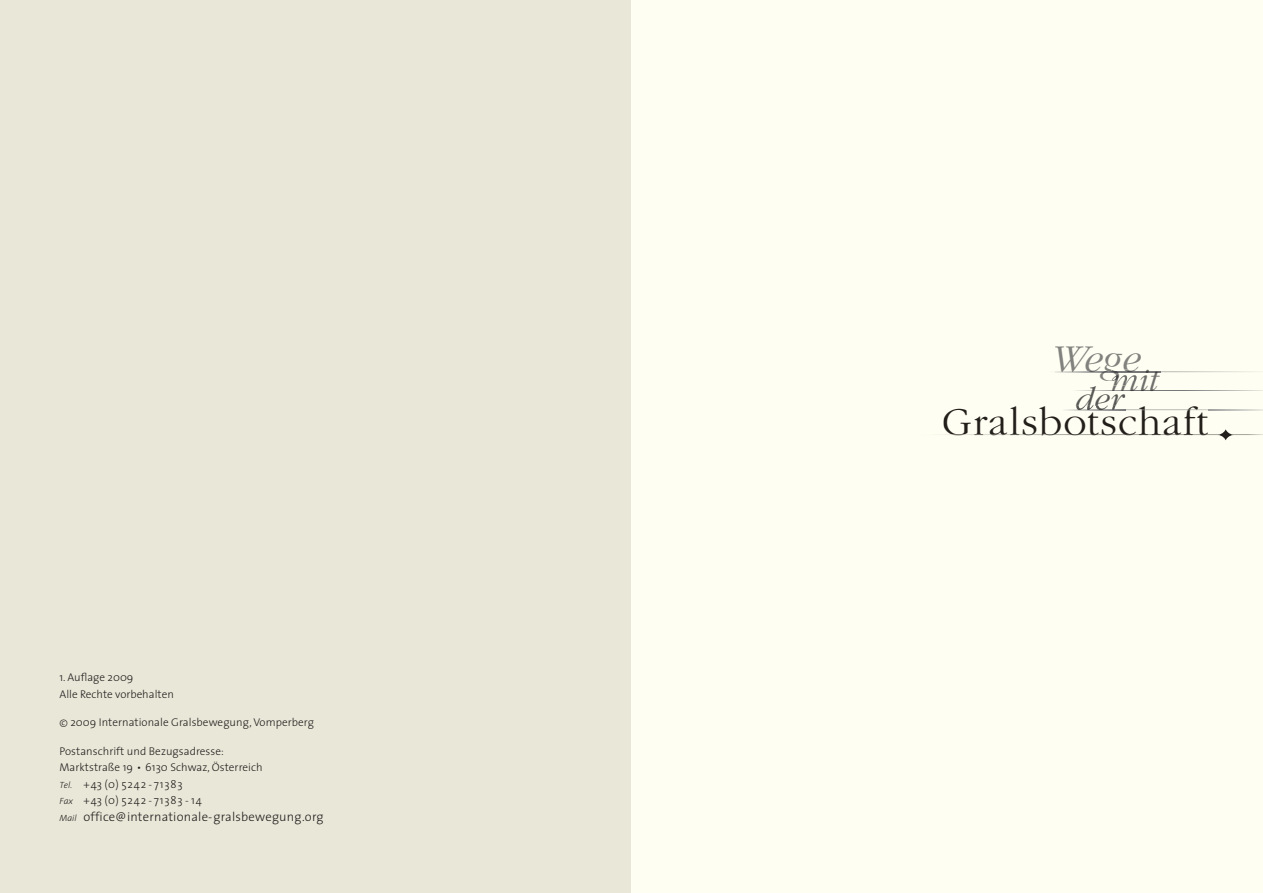
<style>
.page{position:relative;width:1263px;height:893px;background:#fff}
.page>*{position:absolute;margin:0;border:0;box-sizing:border-box;transform-origin:0 0}
.t1{font:300 41.1px "Garamond";letter-spacing:.03em;color:#221e1a}
.t2{font:italic 300 41.1px "Garamond";color:#81817e}
.t3{font:italic 300 34.35px "Garamond";color:#6e6e6b}
.t4{font:italic 300 34.35px "Garamond";color:#585856}
.t5{font:300 12.75px "The Sans";letter-spacing:.015em;color:#231f20}
.t6{font:300 11.25px/16.5px "The Sans";letter-spacing:.005em;color:#231f20}
.s1{font-style:italic;font-size:9px}
</style>
<div class="page">
<div style="left:0;top:0;width:631px;height:893px;background:#e9e8d8"></div>
<div style="left:631px;top:0;width:632px;height:893px;background:#fffef2"></div>
<svg style="left:941px;top:371px;width:322px;height:70px"></svg>
<p class="t6" style="left:60px;top:670px;width:116px">1. Auflage 2009<br>Alle Rechte vorbehalten</p>
<p class="t6" style="left:60px;top:715px;width:256px">© 2009 Internationale Gralsbewegung, Vomperberg</p>
<p class="t6" style="left:60px;top:744px;width:205px">Postanschrift und Bezugsadresse:<br>Marktstraße 19 • 6130 Schwaz, Österreich<br><span class="s1">Tel.</span> +43 (0) 5242 -71383<br><span class="s1">Fax</span> +43 (0) 5242 -71383 - 14</p>
<p class="t5" style="left:60px;top:811px;width:266px"><span class="s1">Mail</span> office@internationale-gralsbewegung.org</p>
<h1 class="t2" style="left:1048px;top:343px;width:91px">Wege</h1>
<h2 class="t3" style="left:1108px;top:367px;width:50px">mit</h2>
<h2 class="t4" style="left:1073px;top:386px;width:49px">der</h2>
<h1 class="t1" style="left:942px;top:406px;width:268px">Gralsbotschaft</h1>
</div>
